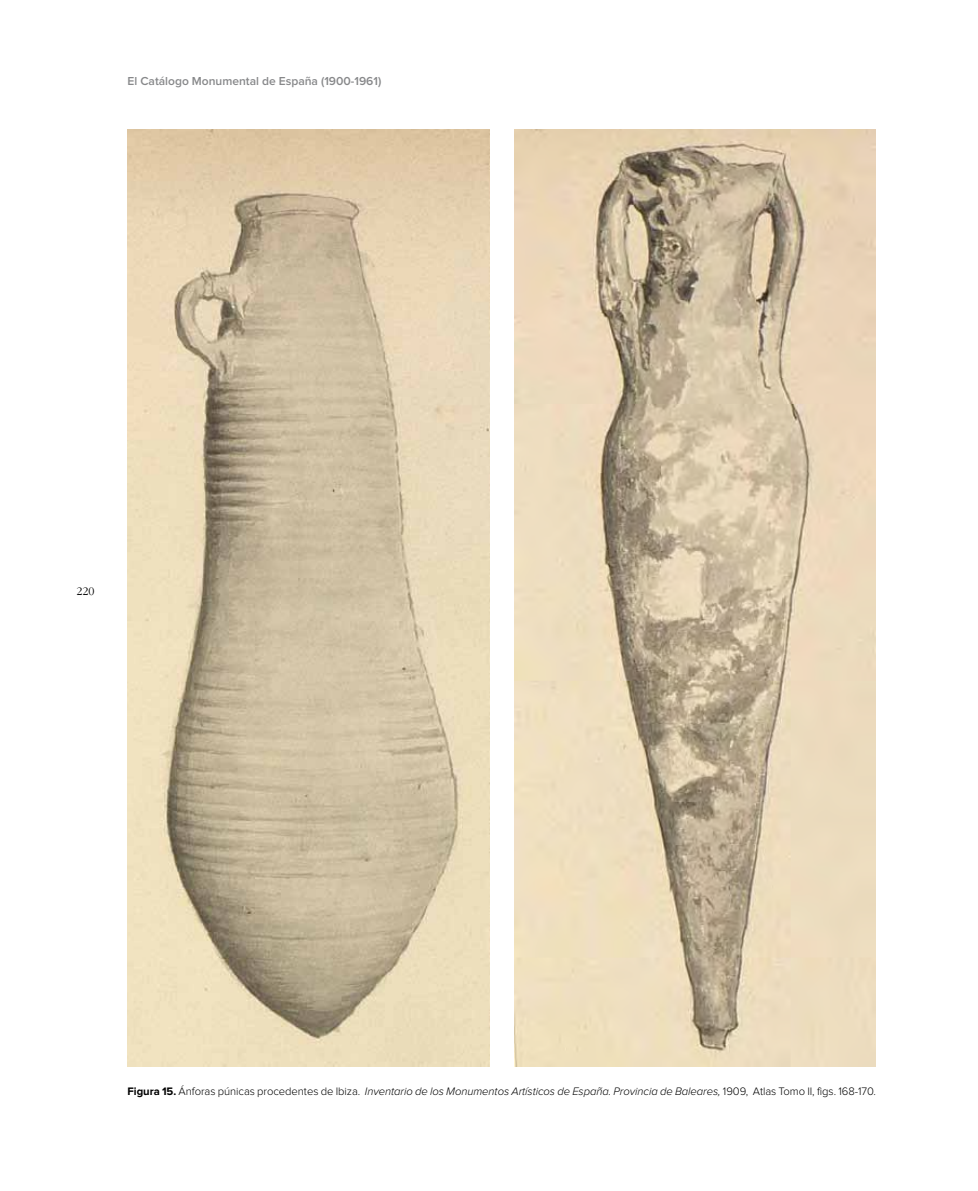
<style>
.page{position:relative;width:978px;height:1191px;background:#fff}
.page>*{position:absolute;margin:0;border:0;box-sizing:border-box;transform-origin:0 0}
.t1{font:600 12px "Proxima Nova";color:#87888a}
.t2{font:300 12px "ITC Garamond Std";color:#000}
.t3{font:italic 300 11.25px "Proxima Nova";letter-spacing:-.005em;color:#000}
.s1{font-weight:700;font-style:normal}
.s2{font-style:normal}
</style>
<div class="page">
<img style="left:128px;top:129px;width:361px;height:937px">
<img style="left:514px;top:129px;width:362px;height:938px">
<p class="t1" style="left:128px;top:76px;width:255px">El Catálogo Monumental de España (1900-1961)</p>
<p class="t2" style="left:77px;top:585px;width:19px">220</p>
<p class="t3" style="left:128px;top:1085px;width:750px"><span class="s1">Figura 15.</span> <span class="s2">Ánforas púnicas procedentes de Ibiza.</span> Inventario de los Monumentos Artísticos de España. Provincia de Baleares, <span class="s2">1909, Atlas Tomo II, figs. 168-170.</span></p>
</div>
